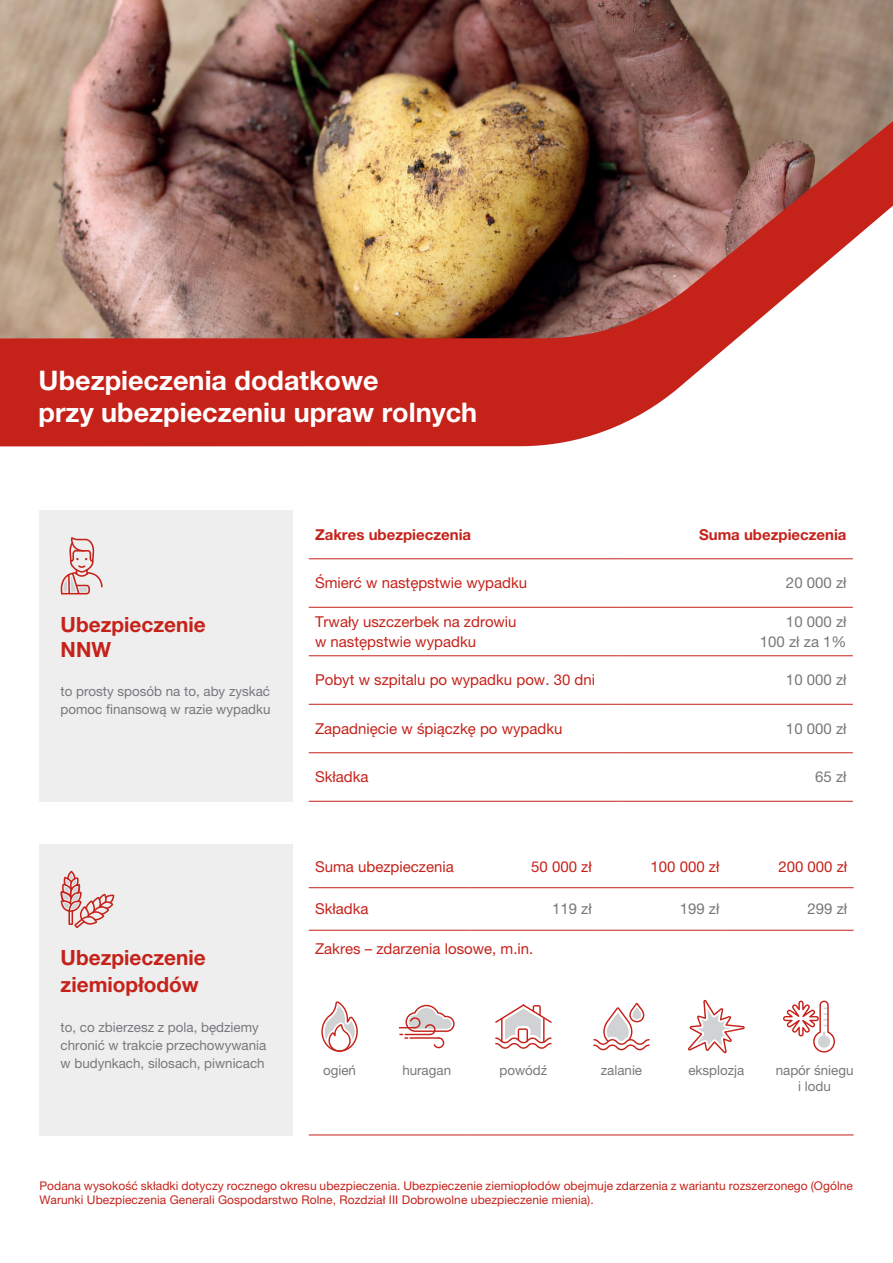
<style>
.page{position:relative;width:893px;height:1263px;background:#fff}
.page>*{position:absolute;margin:0;border:0;box-sizing:border-box;transform-origin:0 0}
.t1{font:700 27px/32.4px "Helvetica Neue LT Pro";color:#fff}
.t2{font:700 21px/25.5px "Helvetica Neue LT Pro";color:#c5221a}
.t3{font:15px/20.5px "Helvetica Neue LT Pro";color:#c5221a}
.t4{font:15px/20.5px "Helvetica Neue LT Pro";color:#76787b;text-align:right}
.t5{font:700 15px "Helvetica Neue LT Pro";color:#c5221a}
.t6{font:13.5px/18px "Helvetica Neue LT Pro";color:#76787b}
.t7{font:12px/13.5px "Helvetica Neue LT Pro";letter-spacing:.005em;color:#c5221a}
</style>
<div class="page">
<svg style="left:0;top:338px;width:737px;height:108px;background:#ca3730"></svg>
<img style="left:0;top:0;width:893px;height:338px">
<div style="left:39px;top:510px;width:254px;height:291px;background:#eeeeef"></div>
<svg style="left:60px;top:537px;width:43px;height:57px"></svg>
<hr style="left:309px;top:558px;width:310px;height:1px;background:#c5221a">
<hr style="left:619px;top:558px;width:234px;height:1px;background:#c5221a">
<hr style="left:309px;top:607px;width:310px;height:1px;background:#c5221a">
<hr style="left:619px;top:607px;width:234px;height:1px;background:#c5221a">
<hr style="left:309px;top:655px;width:310px;height:1px;background:#c5221a">
<hr style="left:619px;top:655px;width:234px;height:1px;background:#c5221a">
<hr style="left:309px;top:704px;width:310px;height:1px;background:#c5221a">
<hr style="left:619px;top:704px;width:234px;height:1px;background:#c5221a">
<hr style="left:309px;top:752px;width:310px;height:1px;background:#c5221a">
<hr style="left:619px;top:752px;width:234px;height:1px;background:#c5221a">
<hr style="left:309px;top:801px;width:310px;height:1px;background:#c5221a">
<hr style="left:619px;top:801px;width:234px;height:1px;background:#c5221a">
<div style="left:39px;top:844px;width:254px;height:291px;background:#eeeeef"></div>
<svg style="left:60px;top:871px;width:54px;height:57px"></svg>
<hr style="left:309px;top:887px;width:161px;height:1px;background:#c5221a">
<hr style="left:470px;top:887px;width:128px;height:1px;background:#c5221a">
<hr style="left:598px;top:887px;width:128px;height:1px;background:#c5221a">
<hr style="left:726px;top:887px;width:128px;height:1px;background:#c5221a">
<hr style="left:309px;top:930px;width:161px;height:1px;background:#c5221a">
<hr style="left:470px;top:930px;width:128px;height:1px;background:#c5221a">
<hr style="left:598px;top:930px;width:128px;height:1px;background:#c5221a">
<hr style="left:726px;top:930px;width:128px;height:1px;background:#c5221a">
<hr style="left:309px;top:1135px;width:161px;height:1px;background:#c5221a">
<hr style="left:470px;top:1135px;width:128px;height:1px;background:#c5221a">
<hr style="left:598px;top:1135px;width:128px;height:1px;background:#c5221a">
<hr style="left:726px;top:1135px;width:128px;height:1px;background:#c5221a">
<svg style="left:495px;top:1004px;width:57px;height:45px"></svg>
<svg style="left:399px;top:1005px;width:56px;height:43px"></svg>
<svg style="left:783px;top:1000px;width:52px;height:52px"></svg>
<svg style="left:593px;top:1003px;width:57px;height:47px"></svg>
<svg style="left:321px;top:1001px;width:37px;height:51px"></svg>
<svg style="left:688px;top:1000px;width:57px;height:53px"></svg>
<h1 class="t1" style="left:39px;top:363px;width:440px">Ubezpieczenia dodatkowe<br>przy ubezpieczeniu upraw rolnych</h1>
<h2 class="t2" style="left:61px;top:611px;width:147px">Ubezpieczenie<br>NNW</h2>
<p class="t6" style="left:61px;top:682px;width:211px">to prosty sposób na to, aby zyskać pomoc finansową w razie wypadku</p>
<h2 class="t2" style="left:61px;top:944px;width:147px;line-height:27px">Ubezpieczenie ziemiopłodów</h2>
<p class="t6" style="left:61px;top:1017px;width:207px">to, co zbierzesz z pola, będziemy chronić w trakcie przechowywania w budynkach, silosach, piwnicach</p>
<p class="t5" style="left:315px;top:525px;width:158px">Zakres ubezpieczenia</p>
<p class="t5" style="left:699px;top:525px;width:149px">Suma ubezpieczenia</p>
<p class="t3" style="left:315px;top:573px;width:214px">Śmierć w następstwie wypadku</p>
<p class="t4" style="left:786px;top:573px;width:62px">20 000 zł</p>
<p class="t3" style="left:315px;top:611px;width:203px">Trwały uszczerbek na zdrowiu w następstwie wypadku</p>
<p class="t4" style="left:760px;top:611px;width:88px">10 000 zł<br>100 zł za 1%</p>
<p class="t3" style="left:315px;top:669px;width:282px">Pobyt w szpitalu po wypadku pow. 30 dni</p>
<p class="t4" style="left:786px;top:669px;width:62px">10 000 zł</p>
<p class="t3" style="left:315px;top:718px;width:249px">Zapadnięcie w śpiączkę po wypadku</p>
<p class="t4" style="left:786px;top:718px;width:62px">10 000 zł</p>
<p class="t3" style="left:315px;top:766px;width:55px">Składka</p>
<p class="t4" style="left:815px;top:766px;width:33px">65 zł</p>
<p class="t3" style="left:315px;top:856px;width:140px">Suma ubezpieczenia</p>
<p class="t3" style="left:531px;top:856px;width:62px">50 000 zł</p>
<p class="t3" style="left:651px;top:856px;width:70px">100 000 zł</p>
<p class="t3" style="left:778px;top:856px;width:70px">200 000 zł</p>
<p class="t3" style="left:315px;top:898px;width:55px">Składka</p>
<p class="t4" style="left:552px;top:898px;width:41px">119 zł</p>
<p class="t4" style="left:680px;top:898px;width:41px">199 zł</p>
<p class="t4" style="left:807px;top:898px;width:41px">299 zł</p>
<p class="t3" style="left:315px;top:938px;width:220px">Zakres – zdarzenia losowe, m.in.</p>
<p class="t6" style="left:323px;top:1061px;width:34px">ogień</p>
<p class="t6" style="left:402px;top:1061px;width:50px">huragan</p>
<p class="t6" style="left:500px;top:1061px;width:49px">powódź</p>
<p class="t6" style="left:601px;top:1061px;width:43px">zalanie</p>
<p class="t6" style="left:688px;top:1061px;width:57px">eksplozja</p>
<p class="t6" style="left:776px;top:1062px;width:79px;line-height:16.2px;text-align:center">napór śniegu i lodu</p>
<p class="t7" style="left:39px;top:1179px;width:815px">Podana wysokość składki dotyczy rocznego okresu ubezpieczenia. Ubezpieczenie ziemiopłodów obejmuje zdarzenia z wariantu rozszerzonego (Ogólne<br>Warunki Ubezpieczenia Generali Gospodarstwo Rolne, Rozdział III Dobrowolne ubezpieczenie mienia).</p>
</div>
